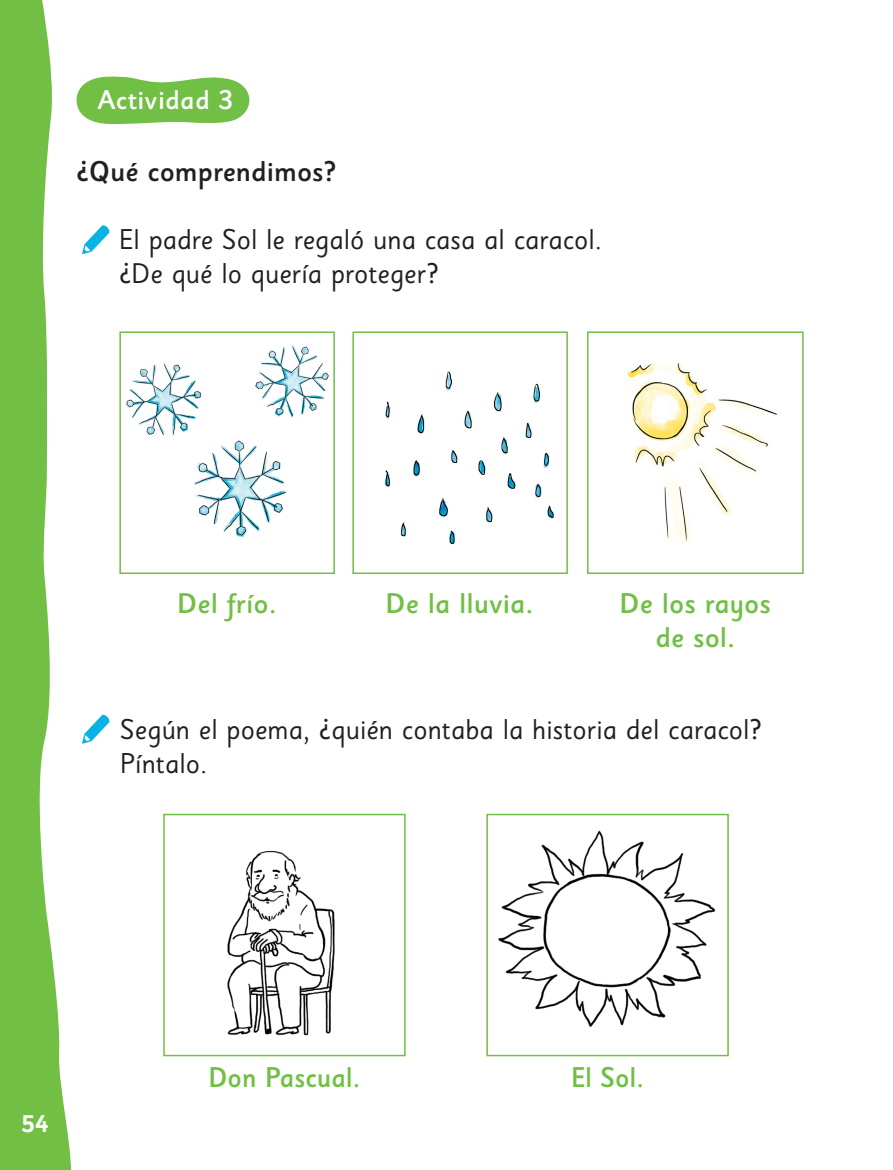
<style>
.page{position:relative;width:893px;height:1170px;background:#fff}
.page>*{position:absolute;margin:0;border:0;box-sizing:border-box;transform-origin:0 0}
.instrucc{font:28.5px "Sassoon Sans Std";color:#231f20}
.Texto{font:500 28.5px "Sassoon Sans Std";color:#71bf44}
.t1{font:500 28.5px "Sassoon Sans Std";color:#231f20}
.Texto-2{font:500 28.5px "Sassoon Sans Std";color:#71bf44;scale:.95 1}
.ACTIVIDAD{font:500 27px "Sassoon Sans Std";letter-spacing:.01em;color:#fff}
.t2{font:700 24px "Sassoon Sans Std";color:#fff}
</style>
<div class="page">
<svg style="left:0;top:0;width:71px;height:1169px;fill:#71bf44"></svg>
<img style="left:125px;top:344px;width:204px;height:194px">
<svg style="left:82px;top:225px;width:27px;height:29px"></svg>
<svg style="left:82px;top:714px;width:27px;height:29px"></svg>
<div style="left:119px;top:331px;width:216px;height:243px;border:2px solid #71bf44"></div>
<div style="left:163px;top:813px;width:243px;height:243px;border:2px solid #71bf44"></div>
<div style="left:486px;top:813px;width:243px;height:243px;border:2px solid #71bf44"></div>
<div style="left:587px;top:331px;width:217px;height:243px;border:2px solid #71bf44"></div>
<div style="left:352px;top:331px;width:216px;height:243px;border:2px solid #71bf44"></div>
<img style="left:227px;top:851px;width:108px;height:185px">
<img style="left:498px;top:830px;width:218px;height:197px">
<div style="left:557px;top:881px;width:108px;height:101px;background:#fff;border-radius:50%"></div>
<img style="left:384px;top:371px;width:170px;height:173px">
<img style="left:627px;top:362px;width:151px;height:180px">
<svg style="left:76px;top:76px;width:174px;height:48px"></svg>
<p class="ACTIVIDAD" style="left:97px;top:84px;width:138px">Actividad 3</p>
<p class="t1" style="left:77px;top:154px;width:261px">¿Qué comprendimos?</p>
<p class="instrucc" style="left:119px;top:222px;width:484px">El padre Sol le regaló una casa al caracol.</p>
<p class="instrucc" style="left:119px;top:256px;width:321px">¿De qué lo quería proteger?</p>
<p class="Texto" style="left:177px;top:586px;width:101px">Del frío.</p>
<p class="Texto" style="left:385px;top:586px;width:149px">De la lluvia.</p>
<p class="Texto" style="left:620px;top:586px;width:153px">De los rayos</p>
<p class="Texto" style="left:655px;top:620px;width:81px">de sol.</p>
<p class="instrucc" style="left:120px;top:712px;width:643px">Según el poema, ¿quién contaba la historia del caracol?</p>
<p class="instrucc" style="left:120px;top:746px;width:88px">Píntalo.</p>
<p class="t2" style="left:22px;top:1109px;width:28px">54</p>
<p class="Texto-2" style="left:208px;top:1059px;width:162px">Don Pascual.</p>
<p class="Texto-2" style="left:571px;top:1059px;width:78px">El Sol.</p>
</div>
